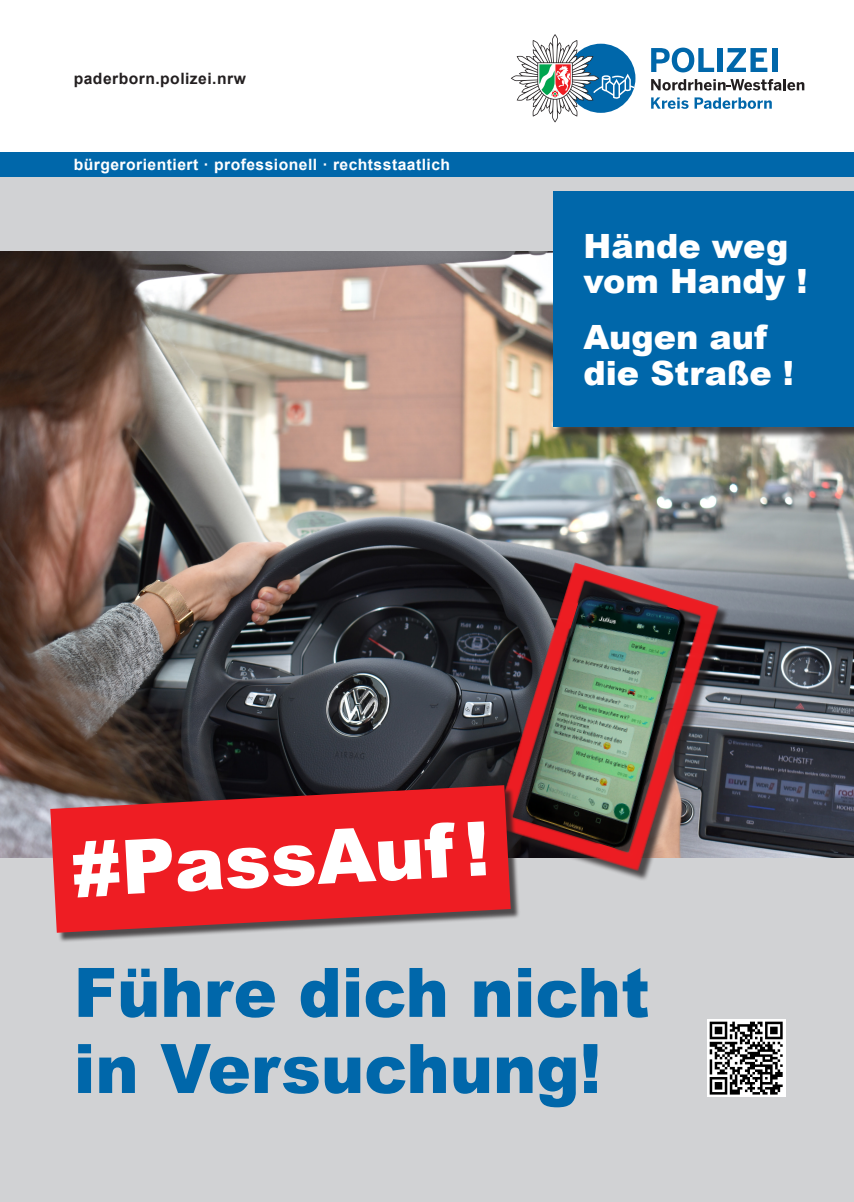
<style>
.page{position:relative;width:854px;height:1202px;background:#fff}
.page>*{position:absolute;margin:0;border:0;box-sizing:border-box;transform-origin:0 0}
.Verstoß{font:900 75.3px "Arial";color:#fff}
.t1{font:900 68.3px/76.1px "Arial";color:#0067aa;scale:.95 1}
.Verstoß-2{font:900 33.4px/35.6px "Arial";color:#fff}
.t2{font:700 15.6px "Arial";letter-spacing:.03em;color:#fff}
.t3{font:700 15.6px "Arial";letter-spacing:.03em;color:#231f20}
</style>
<div class="page">
<div style="left:0;top:176px;width:853px;height:95px;background:#d1d2d4"></div>
<img style="left:0;top:251px;width:853px;height:608px">
<svg style="left:651px;top:48px;width:63px;height:24px"></svg>
<div style="left:716px;top:48px;width:6px;height:24px;background:#0067aa"></div>
<svg style="left:726px;top:48px;width:41px;height:24px"></svg>
<div style="left:772px;top:48px;width:5px;height:24px;background:#0067aa"></div>
<svg style="left:651px;top:79px;width:153px;height:11px"></svg>
<svg style="left:651px;top:97px;width:37px;height:12px"></svg>
<svg style="left:694px;top:97px;width:77px;height:12px"></svg>
<svg style="left:510px;top:34px;width:124px;height:89px"></svg>
<div style="left:0;top:859px;width:853px;height:343px;background:#d1d2d4"></div>
<div style="left:554px;top:193px;width:299px;height:247px;background:#231f20;opacity:.75"></div>
<div style="left:553px;top:191px;width:300px;height:236px;background:#0067aa"></div>
<div style="left:0;top:152px;width:853px;height:25px;background:#0067aa"></div>
<div style="left:495px;top:564px;width:234px;height:318px;background:#231f20;opacity:.75"></div>
<img style="left:492px;top:561px;width:229px;height:312px">
<div style="left:52px;top:787px;width:468px;height:156px;background:#231f20;opacity:.75"></div>
<svg style="left:50px;top:785px;width:460px;height:148px;background:#d7292e"></svg>
<svg style="left:707px;top:1019px;width:77px;height:78px"></svg>
<svg style="left:709px;top:1022px;width:73px;height:72px;background:#7a7a7a"></svg>
<p class="t3" style="left:74px;top:68px;width:173px">paderborn.polizei.nrw</p>
<p class="t2" style="left:74px;top:154px;width:378px">bürgerorientiert · professionell · rechtsstaatlich</p>
<p class="Verstoß-2" style="left:583px;top:227px;width:225px">Hände weg vom Handy !</p>
<p class="Verstoß-2" style="left:583px;top:318px;width:212px">Augen auf die Straße !</p>
<p class="Verstoß" style="left:69px;top:815px;width:420px;rotate:-3deg">#PassAuf!</p>
<p class="t1" style="left:74px;top:952px;width:607px">Führe dich nicht in Versuchung!</p>
</div>
